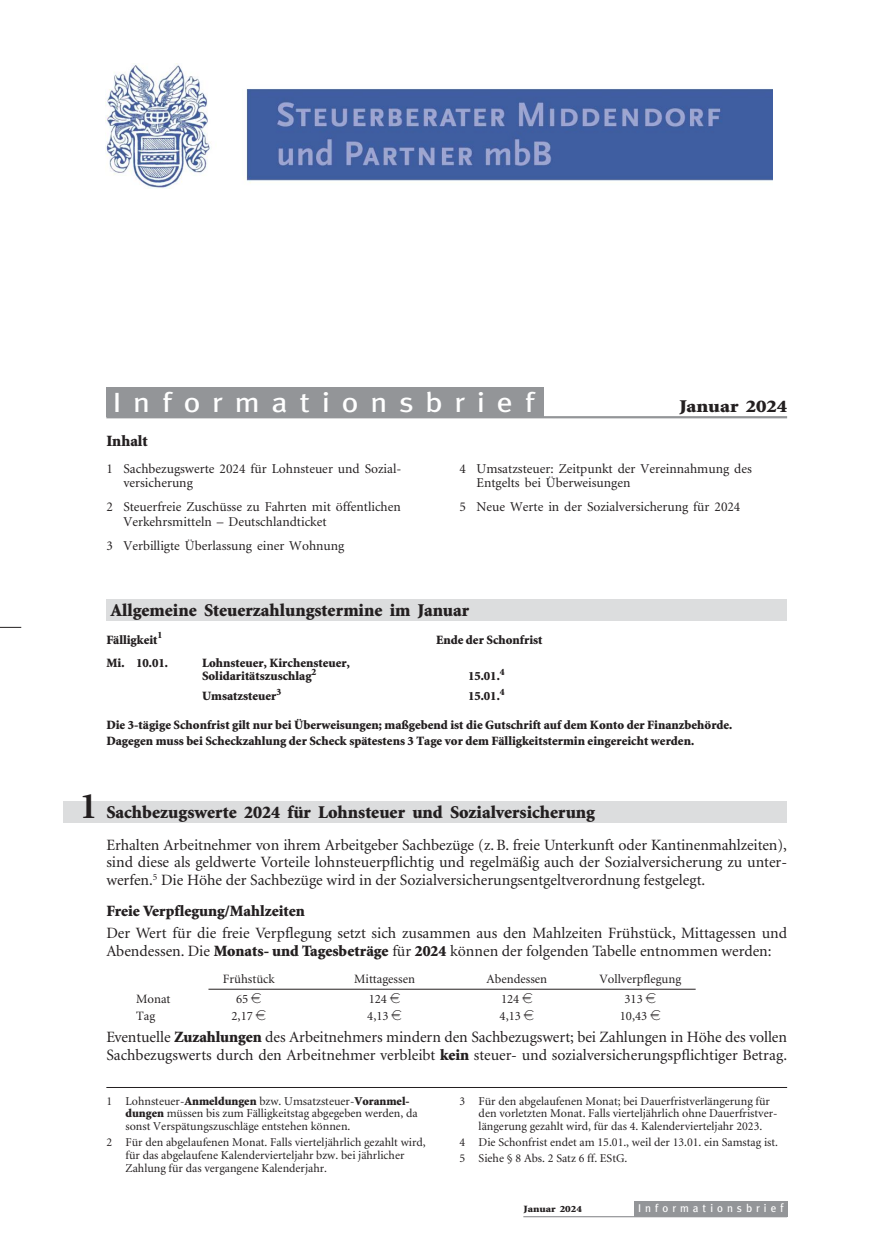
<style>
.page{position:relative;width:885px;height:1259px;background:#fff}
.page>*{position:absolute;margin:0;border:0;box-sizing:border-box;transform-origin:0 0}
.t1{font:27.75px "Meta";letter-spacing:.375em;color:#fff;scale:1.15 1}
.t2{font:900 18px "Minion";color:#231f20}
.t3{font:900 18px "Minion";color:#231f20;scale:1.15 1}
.t4{font:15.75px/17.4px "Minion";color:#231f20}
.t5{font:900 15.75px "Minion";color:#231f20}
.t6{font:13.5px/14.2px "Minion";color:#231f20}
.t7{font:900 12.75px/13.5px "Minion";color:#231f20}
.t8{font:12.75px "Minion";color:#231f20}
.t9{font:12px/12.8px "Minion";color:#231f20}
.t10{font:11.25px "Meta";letter-spacing:.36em;color:#fff}
.t11{font:900 9.75px "Minion";color:#231f20}
.t12{font:900 9.6px "Minion";color:#231f20;scale:1.15 1}
.s1{font-weight:700;font-size:37.5px}
.s2{font-weight:900}
.s3{font-family:"Eurofont"}
.s4{font-size:12px}
</style>
<div class="page">
<img style="left:105px;top:64px;width:667px;height:125px">
<div style="left:634px;top:1200px;width:153px;height:16px;background:#939598"></div>
<hr style="left:523px;top:1216px;width:264px;height:1px;background:#939598">
<hr style="left:106px;top:1087px;width:681px;height:1px;background:#231f20">
<div style="left:106px;top:600px;width:681px;height:21px;background:#dcddde"></div>
<div style="left:64px;top:801px;width:723px;height:21px;background:#dcddde"></div>
<div style="left:106px;top:387px;width:437px;height:30px;background:#939598"></div>
<hr style="left:106px;top:416px;width:681px;height:2px;background:#939598">
<svg style="left:0;top:627px;width:21px;height:1px"></svg>
<hr style="left:208px;top:989px;width:487px;height:1px;background:#231f20">
<h1 class="t1" style="left:113px;top:386px;width:368px">Informationsbrief</h1>
<p class="t3" style="left:679px;top:399px;width:95px">Januar 2024</p>
<p class="t5" style="left:106px;top:435px;width:43px">Inhalt</p>
<p class="t6" style="left:123px;top:463px;width:279px;text-indent:-17px">1 Sachbezugswerte 2024 für Lohnsteuer und Sozial&shy;versicherung</p>
<p class="t6" style="left:123px;top:501px;width:279px;text-indent:-17px">2 Steuerfreie Zuschüsse zu Fahrten mit öffentlichen<br>Verkehrsmitteln – Deutschlandticket</p>
<p class="t6" style="left:106px;top:539px;width:239px">3 Verbilligte Überlassung einer Wohnung</p>
<p class="t6" style="left:476px;top:463px;width:277px;text-indent:-17px">4 Umsatzsteuer: Zeitpunkt der Vereinnahmung des<br>Entgelts bei Überweisungen</p>
<p class="t6" style="left:459px;top:501px;width:282px">5 Neue Werte in der Sozialversicherung für 2024</p>
<p class="t2" style="left:111px;top:603px;width:360px">Allgemeine Steuerzahlungstermine im Januar</p>
<p class="t11" style="left:157px;top:631px;width:6px">1</p>
<p class="t7" style="left:106px;top:634px;width:53px">Fälligkeit</p>
<p class="t7" style="left:436px;top:634px;width:108px">Ende der Schonfrist</p>
<p class="t7" style="left:106px;top:657px;width:63px">Mi. 10.01.</p>
<p class="t7" style="left:202px;top:657px;width:149px">Lohnsteuer, Kirchensteuer,<br>Solidaritätszuschlag<sup>2</sup></p>
<p class="t7" style="left:468px;top:670px;width:38px">15.01.<sup>4</sup></p>
<p class="t7" style="left:202px;top:690px;width:81px">Umsatzsteuer<sup>3</sup></p>
<p class="t7" style="left:468px;top:690px;width:38px">15.01.<sup>4</sup></p>
<p class="t7" style="left:106px;top:717px;width:627px;line-height:16.6px">Die 3-tägige Schonfrist gilt nur bei Überweisungen; maßgebend ist die Gutschrift auf dem Konto der Finanzbehörde.<br>Dagegen muss bei Scheckzahlung der Scheck spätestens 3 Tage vor dem Fälligkeitstermin eingereicht werden.</p>
<p class="t2" style="left:79px;top:805px;width:517px"><span class="s1">1</span> Sachbezugswerte 2024 für Lohnsteuer und Sozialversicherung</p>
<p class="t4" style="left:106px;top:837px;width:682px;text-align:justify">Erhalten Arbeitnehmer von ihrem Arbeitgeber Sachbezüge (z. B. freie Unterkunft oder Kantinenmahlzeiten), sind diese als geldwerte Vorteile lohnsteuerpflichtig und regelmäßig auch der Sozialversicherung zu unter&shy;werfen.<sup>5</sup> Die Höhe der Sachbezüge wird in der Sozialversicherungsentgeltverordnung festgelegt.</p>
<p class="t5" style="left:106px;top:904px;width:200px">Freie Verpflegung/Mahlzeiten</p>
<p class="t4" style="left:106px;top:926px;width:682px">Der Wert für die freie Verpflegung setzt sich zusammen aus den Mahlzeiten Frühstück, Mittagessen und<br>Abendessen. Die <span class="s2">Monats- und Tagesbeträge</span> für <span class="s2">2024</span> können der folgenden Tabelle entnommen werden:</p>
<p class="t8" style="left:223px;top:973px;width:53px">Frühstück</p>
<p class="t8" style="left:354px;top:973px;width:62px">Mittagessen</p>
<p class="t8" style="left:486px;top:973px;width:62px">Abendessen</p>
<p class="t8" style="left:599px;top:973px;width:83px">Vollverpflegung</p>
<p class="t8" style="left:136px;top:993px;width:36px">Monat</p>
<p class="t8" style="left:236px;top:993px;width:27px">65 <span class="s3">i</span></p>
<p class="t8" style="left:369px;top:993px;width:33px">124 <span class="s3">i</span></p>
<p class="t8" style="left:501px;top:993px;width:33px">124 <span class="s3">i</span></p>
<p class="t8" style="left:624px;top:993px;width:33px">313 <span class="s3">i</span></p>
<p class="t8" style="left:136px;top:1010px;width:21px">Tag</p>
<p class="t8" style="left:231px;top:1010px;width:36px">2,17 <span class="s3">i</span></p>
<p class="t8" style="left:367px;top:1010px;width:36px">4,13 <span class="s3">i</span></p>
<p class="t8" style="left:499px;top:1010px;width:36px">4,13 <span class="s3">i</span></p>
<p class="t8" style="left:619px;top:1010px;width:42px">10,43 <span class="s3">i</span></p>
<p class="t4" style="left:106px;top:1029px;width:682px">Eventuelle <span class="s2">Zuzahlungen</span> des Arbeitnehmers mindern den Sachbezugswert; bei Zahlungen in Höhe des vollen<br>Sachbezugswerts durch den Arbeitnehmer verbleibt <span class="s2">kein</span> steuer- und sozialversicherungspflichtiger Betrag.</p>
<p class="t9" style="left:125px;top:1095px;width:293px;text-indent:-19px">1 Lohnsteuer-<span class="s2">Anmeldungen</span> bzw. Umsatzsteuer-<span class="s2">Voranmel&shy;dungen</span> müssen bis zum Fälligkeitstag abgegeben werden, da sonst Verspätungszuschläge entstehen können.</p>
<p class="t9" style="left:125px;top:1137px;width:301px;text-indent:-19px">2 Für den abgelaufenen Monat. Falls vierteljährlich gezahlt wird, für das abgelaufene Kalendervierteljahr bzw. bei jährlicher<br>Zahlung für das vergangene Kalenderjahr.</p>
<p class="t9" style="left:478px;top:1095px;width:300px;text-indent:-19px">3 Für den abgelaufenen Monat; bei Dauerfristverlängerung für den vorletzten Monat. Falls vierteljährlich ohne Dauerfristver&shy;längerung gezahlt wird, für das 4. Kalendervierteljahr 2023.</p>
<p class="t9" style="left:459px;top:1135px;width:320px;line-height:15.9px">4 Die Schonfrist endet am 15.01., weil der 13.01. ein Samstag ist.<br>5 Siehe § 8 Abs. 2 Satz 6 ff. EStG.</p>
<p class="t12" style="left:523px;top:1205px;width:52px">Januar 2024</p>
<p class="t10" style="left:638px;top:1201px;width:147px">Informationsbrie<span class="s4">f</span></p>
</div>
